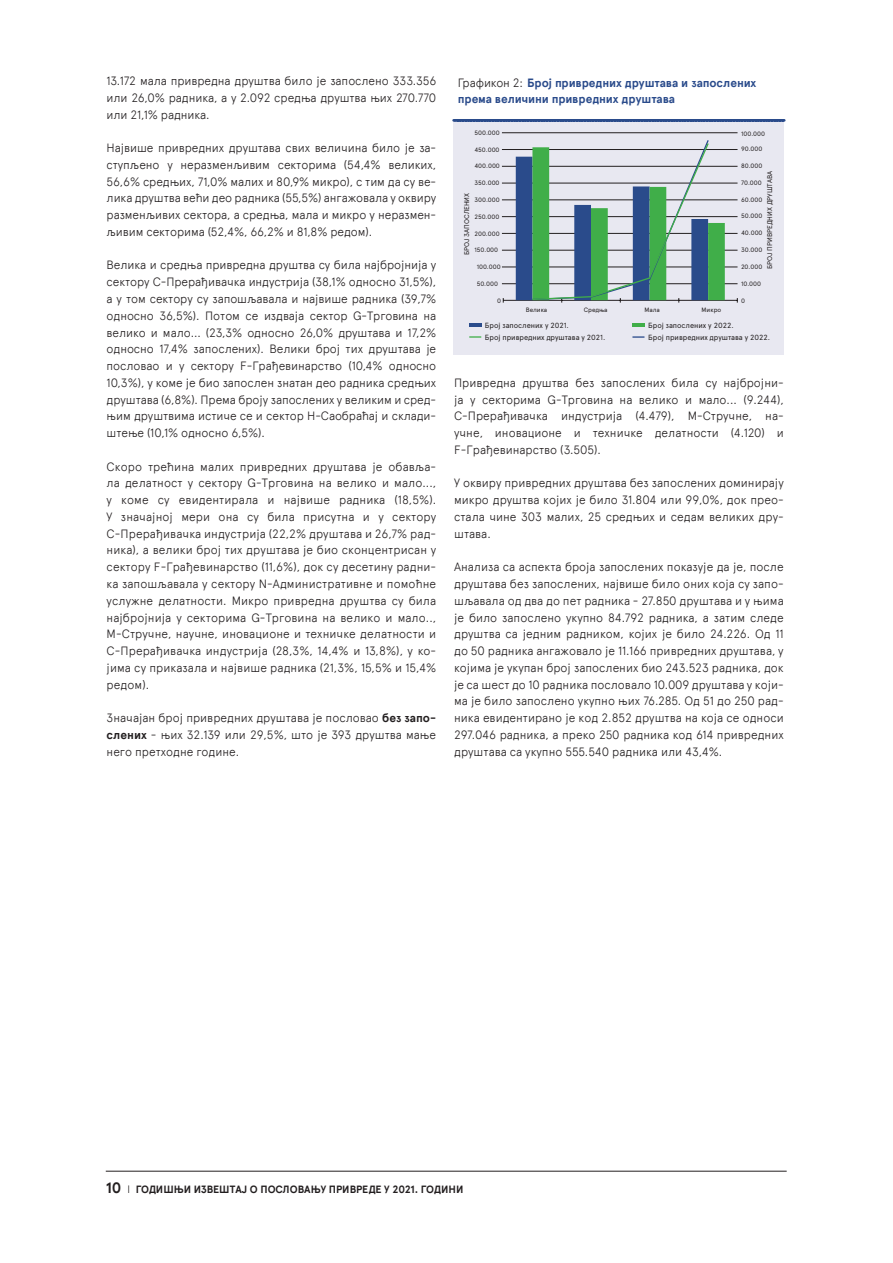
<style>
.page{position:relative;width:893px;height:1263px;background:#fff}
.page>*{position:absolute;margin:0;border:0;box-sizing:border-box;transform-origin:0 0}
.t1{font:300 12px/16.8px "Apercu Pro";color:#231f20;text-align:justify}
.t2{font:700 12px/16.5px "Apercu Pro";letter-spacing:-.005em;color:#2a4b8b}
.t3{font:700 10.5px "Apercu Pro";color:#231f20}
.t4{font:7.5px "Apercu Pro";color:#231f20}
.t5{font:6.75px "Apercu Pro";color:#231f20}
.t6{font:6.3px "Apercu Pro";letter-spacing:-.005em;color:#231f20}
.s1{font-weight:700}
.s2{font-weight:300;color:#231f20}
.s3{font-size:15px}
.s4{font-weight:300}
</style>
<div class="page">
<hr style="left:106px;top:1171px;width:681px;height:1px;background:#231f20">
<div style="left:454px;top:120px;width:330px;height:234px;background:#e8e8f1"></div>
<svg style="left:454px;top:119px;width:330px;height:3px"></svg>
<hr style="left:503px;top:300px;width:234px;height:1px;background:#231f20">
<hr style="left:502px;top:132px;width:235px;height:1px;background:#231f20">
<hr style="left:502px;top:149px;width:235px;height:1px;background:#231f20">
<hr style="left:502px;top:166px;width:235px;height:1px;background:#231f20">
<hr style="left:502px;top:183px;width:235px;height:1px;background:#231f20">
<hr style="left:502px;top:200px;width:235px;height:1px;background:#231f20">
<hr style="left:502px;top:216px;width:235px;height:1px;background:#231f20">
<hr style="left:502px;top:233px;width:235px;height:1px;background:#231f20">
<hr style="left:502px;top:250px;width:235px;height:1px;background:#231f20">
<hr style="left:502px;top:267px;width:235px;height:1px;background:#231f20">
<hr style="left:502px;top:283px;width:235px;height:1px;background:#231f20">
<hr style="left:469px;top:323px;width:12px;height:4px;background:#2a4b8b">
<hr style="left:632px;top:323px;width:12px;height:4px;background:#40ae49">
<svg style="left:469px;top:336px;width:12px;height:2px"></svg>
<svg style="left:632px;top:336px;width:12px;height:2px"></svg>
<svg style="left:516px;top:140px;width:209px;height:163px"></svg>
<p class="t1" style="left:107px;top:71px;width:331px">13.172 мала привредна друштва било је запослено 333.356 или 26,0% радника, а у 2.092 средња друштва њих 270.770 или 21,1% радника.</p>
<p class="t1" style="left:107px;top:138px;width:331px">Највише привредних друштава свих величина било је за&shy;ступљено у неразменљивим секторима (54,4% великих, 56,6% средњих, 71,0% малих и 80,9% микро), с тим да су ве&shy;лика друштва већи део радника (55,5%) ангажовала у оквиру разменљивих сектора, а средња, мала и микро у неразмен&shy;љивим секторима (52,4%, 66,2% и 81,8% редом).</p>
<p class="t1" style="left:107px;top:256px;width:331px">Велика и средња привредна друштва су била најбројнија у сектору С-Прерађивачка индустрија (38,1% односно 31,5%), а у том сектору су запошљавала и највише радника (39,7% односно 36,5%). Потом се издваја сектор G-Трговина на велико и мало... (23,3% односно 26,0% друштава и 17,2% односно 17,4% запослених). Велики број тих друштава је пословао и у сектору F-Грађевинарство (10,4% односно 10,3%), у коме је био запослен знатан део радника средњих друштава (6,8%). Према броју запослених у великим и сред&shy;њим друштвима истиче се и сектор Н-Саобраћај и склади&shy;штење (10,1% односно 6,5%).</p>
<p class="t1" style="left:107px;top:457px;width:331px">Скоро трећина малих привредних друштава је обавља&shy;ла делатност у сектору G-Трговина на велико и мало..., у коме су евидентирала и највише радника (18,5%).<br>У значајној мери она су била присутна и у сектору С-Прерађивачка индустрија (22,2% друштава и 26,7% рад&shy;ника), а велики број тих друштава је био сконцентрисан у сектору F-Грађевинарство (11,6%), док су десетину радни&shy;ка запошљавала у сектору N-Административне и помоћне услужне делатности. Микро привредна друштва су била најбројнија у секторима G-Трговина на велико и мало.., М-Стручне, научне, иновационе и техничке делатности и C-Прерађивачка индустрија (28,3%, 14,4% и 13,8%), у ко&shy;јима су приказала и највише радника (21,3%, 15,5% и 15,4% редом).</p>
<p class="t1" style="left:107px;top:708px;width:331px">Значајан број привредних друштава је пословао <span class="s1">без запо&shy;слених</span> ‒ њих 32.139 или 29,5%, што је 393 друштва мање него претходне године.</p>
<p class="t2" style="left:458px;top:74px;width:300px"><span class="s2">Графикон 2:</span> Број привредних друштава и запослених према величини привредних друштава</p>
<p class="t6" style="left:474px;top:128px;width:27px">500.000</p>
<p class="t6" style="left:474px;top:145px;width:27px">450.000</p>
<p class="t6" style="left:474px;top:161px;width:27px">400.000</p>
<p class="t6" style="left:474px;top:178px;width:27px">350.000</p>
<p class="t6" style="left:474px;top:195px;width:27px">300.000</p>
<p class="t6" style="left:474px;top:212px;width:26px">250.000</p>
<p class="t6" style="left:474px;top:229px;width:27px">200.000</p>
<p class="t6" style="left:474px;top:245px;width:25px">150.000</p>
<p class="t6" style="left:477px;top:262px;width:26px">100.000</p>
<p class="t6" style="left:477px;top:279px;width:23px">50.000</p>
<p class="t5" style="left:462px;top:255px;width:64px;rotate:-90deg">БРОЈ ЗАПОСЛЕНИХ</p>
<p class="t6" style="left:497px;top:296px;width:5px">0</p>
<p class="t6" style="left:741px;top:129px;width:26px">100.000</p>
<p class="t6" style="left:741px;top:144px;width:23px">90.000</p>
<p class="t6" style="left:741px;top:161px;width:23px">80.000</p>
<p class="t5" style="left:765px;top:269px;width:100px;rotate:-90deg">БРОЈ ПРИВРЕДНИХ ДРУШТАВА</p>
<p class="t6" style="left:741px;top:178px;width:22px">70.000</p>
<p class="t6" style="left:741px;top:195px;width:23px">60.000</p>
<p class="t6" style="left:741px;top:211px;width:23px">50.000</p>
<p class="t6" style="left:741px;top:228px;width:23px">40.000</p>
<p class="t6" style="left:741px;top:245px;width:23px">30.000</p>
<p class="t6" style="left:741px;top:262px;width:23px">20.000</p>
<p class="t6" style="left:741px;top:279px;width:22px">10.000</p>
<p class="t6" style="left:741px;top:296px;width:5px">0</p>
<p class="t6" style="left:526px;top:305px;width:23px">Велика</p>
<p class="t6" style="left:584px;top:305px;width:25px">Средња</p>
<p class="t6" style="left:644px;top:305px;width:17px">Мала</p>
<p class="t6" style="left:702px;top:305px;width:21px">Микро</p>
<p class="t4" style="left:485px;top:319px;width:85px">Број запослених у 2021.</p>
<p class="t4" style="left:648px;top:319px;width:87px">Број запослених у 2022.</p>
<p class="t4" style="left:485px;top:332px;width:122px">Број привредних друштава у 2021.</p>
<p class="t4" style="left:648px;top:332px;width:123px">Број привредних друштава у 2022.</p>
<p class="t1" style="left:454px;top:373px;width:331px">Привредна друштва без запослених била су најбројни&shy;ја у секторима G-Трговина на велико и мало... (9.244), C-Прерађивачка индустрија (4.479), М-Стручне, на&shy;учне, иновационе и техничке делатности (4.120) и F-Грађевинарство (3.505).</p>
<p class="t1" style="left:454px;top:474px;width:331px">У оквиру привредних друштава без запослених доминирају микро друштва којих је било 31.804 или 99,0%, док прео&shy;стала чине 303 малих, 25 средњих и седам великих дру&shy;штава.</p>
<p class="t1" style="left:454px;top:558px;width:331px">Анализа са аспекта броја запослених показује да је, после друштава без запослених, највише било оних која су запо&shy;шљавала од два до пет радника ‒ 27.850 друштава и у њима је било запослено укупно 84.792 радника, а затим следе друштва са једним радником, којих је било 24.226. Од 11 до 50 радника ангажовало је 11.166 привредних друштава, у којима је укупан број запослених био 243.523 радника, док је са шест до 10 радника пословало 10.009 друштава у који&shy;ма је било запослено укупно њих 76.285. Од 51 до 250 рад&shy;ника евидентирано је код 2.852 друштва на која се односи 297.046 радника, а преко 250 радника код 614 привредних друштава са укупно 555.540 радника или 43,4%.</p>
<p class="t3" style="left:106px;top:1181px;width:359px"><span class="s3">10</span> <span class="s4">l</span> ГОДИШЊИ ИЗВЕШТАЈ О ПОСЛОВАЊУ ПРИВРЕДЕ У 2021. ГОДИНИ</p>
</div>
